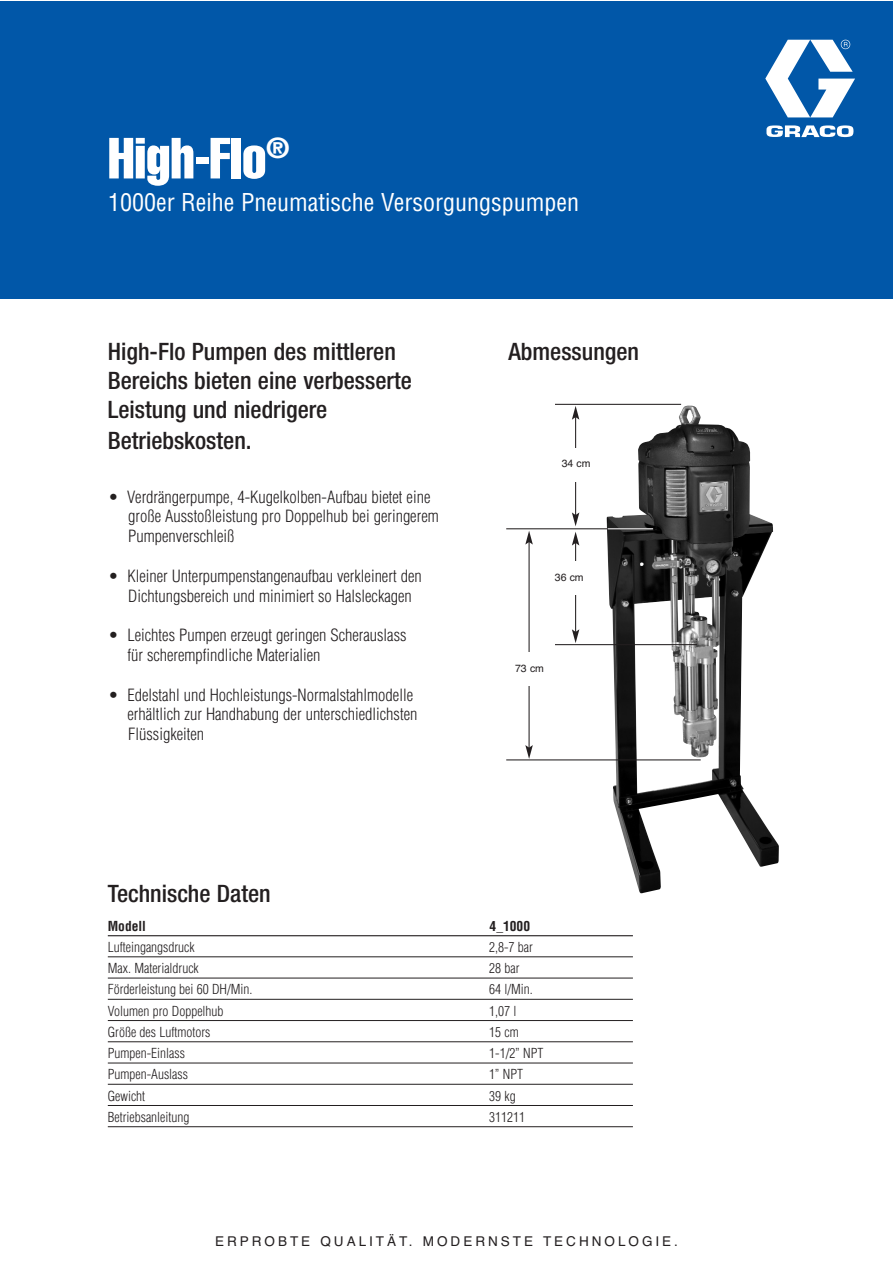
<style>
.page{position:relative;width:893px;height:1263px;background:#fff}
.page>*{position:absolute;margin:0;border:0;box-sizing:border-box;transform-origin:0 0}
.t1{font:57px "Helvetica LT Std Comp";color:#fff}
.t2{font:500 condensed 24px/28.8px "Helvetica Neue LT Std";color:#231f20}
.t3{font:condensed 24px "Helvetica LT Std";color:#fff}
.t4{font:300 condensed 16.5px/19.8px "Helvetica LT Std";color:#231f20}
.t5{font:300 condensed 13.5px "Helvetica LT Std";color:#231f20}
.t6{font:13.5px "Helvetica";letter-spacing:.22em;color:#231f20}
.t7{font:700 condensed 13.5px "Helvetica LT Std";color:#231f20}
.t8{font:10.5px "Helvetica";color:#231f20}
</style>
<div class="page">
<img style="left:606px;top:405px;width:173px;height:489px">
<hr style="left:555px;top:404px;width:126px;height:1px;background:#231f20">
<hr style="left:506px;top:528px;width:147px;height:1px;background:#231f20">
<hr style="left:608px;top:528px;width:45px;height:1px;background:#fff">
<hr style="left:555px;top:644px;width:142px;height:1px;background:#231f20">
<hr style="left:506px;top:759px;width:195px;height:1px;background:#231f20">
<hr style="left:575px;top:417px;width:1px;height:98px;background:#231f20">
<svg style="left:572px;top:406px;width:7px;height:14px"></svg>
<svg style="left:572px;top:512px;width:7px;height:14px"></svg>
<hr style="left:575px;top:543px;width:1px;height:89px;background:#231f20">
<svg style="left:572px;top:532px;width:7px;height:14px"></svg>
<svg style="left:572px;top:629px;width:7px;height:14px"></svg>
<hr style="left:528px;top:542px;width:2px;height:206px;background:#231f20">
<svg style="left:525px;top:531px;width:8px;height:14px"></svg>
<svg style="left:525px;top:745px;width:8px;height:14px"></svg>
<div style="left:544px;top:448px;width:65px;height:33px;background:#fff"></div>
<div style="left:537px;top:561px;width:65px;height:34px;background:#fff"></div>
<div style="left:497px;top:652px;width:65px;height:34px;background:#fff"></div>
<hr style="left:108px;top:935px;width:525px;height:1px;background:#231f20">
<hr style="left:108px;top:956px;width:525px;height:1px;background:#231f20">
<hr style="left:108px;top:978px;width:525px;height:1px;background:#231f20">
<hr style="left:108px;top:999px;width:525px;height:1px;background:#231f20">
<hr style="left:108px;top:1020px;width:525px;height:1px;background:#231f20">
<hr style="left:108px;top:1041px;width:525px;height:1px;background:#231f20">
<hr style="left:108px;top:1063px;width:525px;height:1px;background:#231f20">
<hr style="left:108px;top:1084px;width:525px;height:1px;background:#231f20">
<hr style="left:108px;top:1105px;width:525px;height:1px;background:#231f20">
<hr style="left:108px;top:1126px;width:525px;height:1px;background:#231f20">
<div style="left:0;top:2px;width:892px;height:297px;background:#0157a8"></div>
<svg style="left:765px;top:40px;width:90px;height:97px"></svg>
<h1 class="t1" style="left:108px;top:125px;width:183px">High-Flo<sup>®</sup></h1>
<h2 class="t3" style="left:108px;top:194px;width:473px">1000er Reihe Pneumatische Versorgungspumpen</h2>
<h2 class="t2" style="left:108px;top:340px;width:305px">High-Flo Pumpen des mittleren<br>Bereichs bieten eine verbesserte<br>Leistung und niedrigere</h2>
<h2 class="t2" style="left:108px;top:428px;width:145px">Betriebskosten.</h2>
<p class="t4" style="left:128px;top:488px;width:312px;text-indent:-20px">• Verdrängerpumpe, 4-Kugelkolben-Aufbau bietet eine große Ausstoßleistung pro Doppelhub bei geringerem<br>Pumpenverschleiß</p>
<p class="t4" style="left:109px;top:567px;width:315px;text-align:center">• Kleiner Unterpumpenstangenaufbau verkleinert den<br>Dichtungsbereich und minimiert so Halsleckagen</p>
<p class="t4" style="left:127px;top:627px;width:281px;text-indent:-19px">• Leichtes Pumpen erzeugt geringen Scherauslass für scherempfindliche Materialien</p>
<p class="t4" style="left:127px;top:686px;width:291px;text-indent:-19px">• Edelstahl und Hochleistungs-Normalstahlmodelle erhältlich zur Handhabung der unterschiedlichsten<br>Flüssigkeiten</p>
<h2 class="t2" style="left:508px;top:340px;width:132px">Abmessungen</h2>
<p class="t8" style="left:562px;top:460px;width:30px">34 cm</p>
<p class="t8" style="left:555px;top:573px;width:30px">36 cm</p>
<p class="t8" style="left:515px;top:664px;width:30px">73 cm</p>
<h2 class="t2" style="left:108px;top:881px;width:164px">Technische Daten</h2>
<p class="t7" style="left:108px;top:918px;width:40px">Modell</p>
<p class="t7" style="left:490px;top:918px;width:42px">4_1000</p>
<p class="t5" style="left:108px;top:942px;width:88px">Lufteingangsdruck</p>
<p class="t5" style="left:489px;top:942px;width:45px">2,8-7 bar</p>
<p class="t5" style="left:108px;top:963px;width:93px">Max. Materialdruck</p>
<p class="t5" style="left:489px;top:963px;width:32px">28 bar</p>
<p class="t5" style="left:108px;top:984px;width:146px">Förderleistung bei 60 DH/Min.</p>
<p class="t5" style="left:489px;top:984px;width:45px">64 l/Min.</p>
<p class="t5" style="left:108px;top:1006px;width:117px">Volumen pro Doppelhub</p>
<p class="t5" style="left:489px;top:1006px;width:29px">1,07 l</p>
<p class="t5" style="left:108px;top:1027px;width:104px">Größe des Luftmotors</p>
<p class="t5" style="left:489px;top:1027px;width:31px">15 cm</p>
<p class="t5" style="left:108px;top:1048px;width:79px">Pumpen-Einlass</p>
<p class="t5" style="left:489px;top:1048px;width:56px">1-1/2” NPT</p>
<p class="t5" style="left:108px;top:1069px;width:82px">Pumpen-Auslass</p>
<p class="t5" style="left:489px;top:1069px;width:36px">1” NPT</p>
<p class="t5" style="left:108px;top:1091px;width:39px">Gewicht</p>
<p class="t5" style="left:489px;top:1091px;width:28px">39 kg</p>
<p class="t5" style="left:108px;top:1112px;width:83px">Betriebsanleitung</p>
<p class="t5" style="left:489px;top:1112px;width:37px">311211</p>
<p class="t6" style="left:215px;top:1236px;width:464px">ERPROBTE QUALITÄT. MODERNSTE TECHNOLOGIE.</p>
</div>
